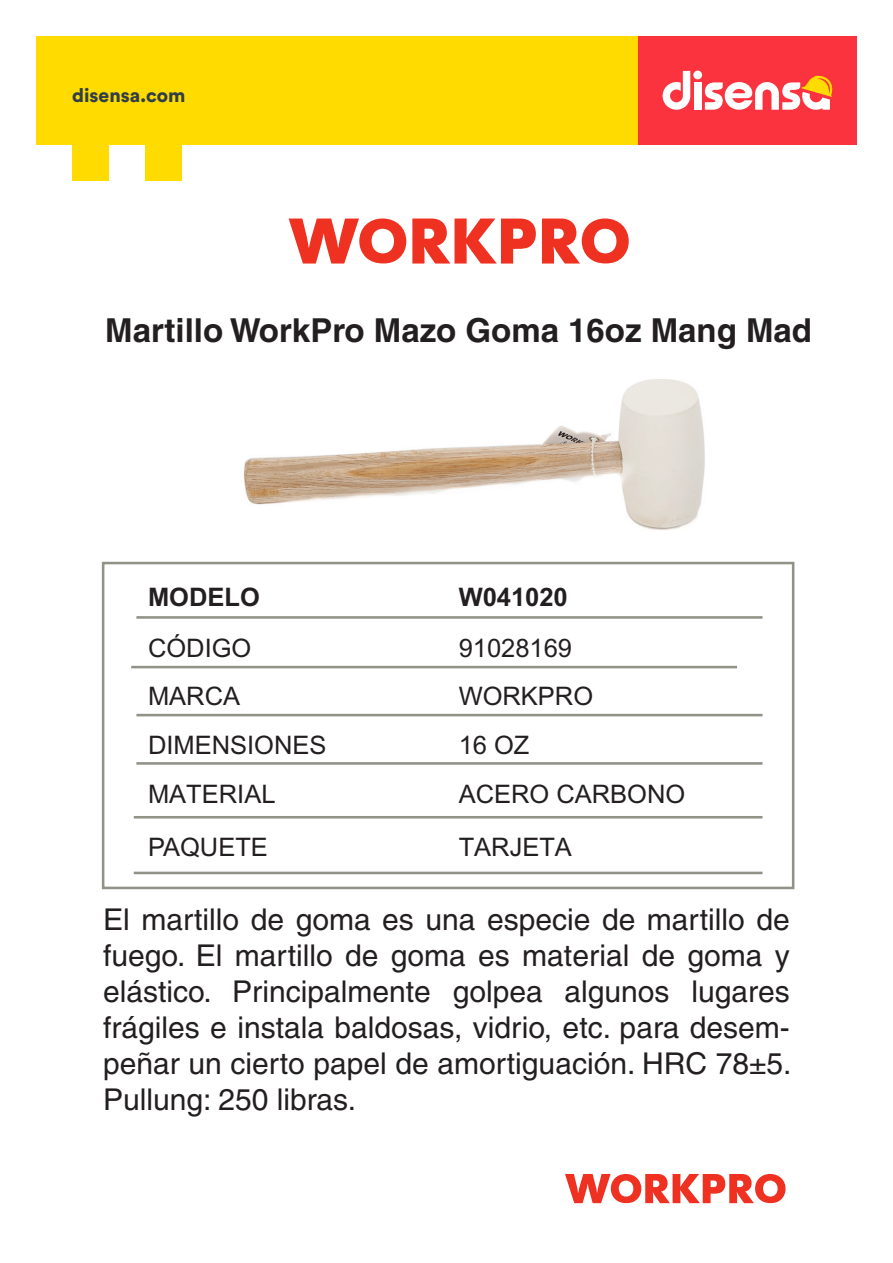
<style>
.page{position:relative;width:893px;height:1263px;background:#fff}
.page>*{position:absolute;margin:0;border:0;box-sizing:border-box;transform-origin:0 0}
.t1{font:700 33px "Helvetica";color:#231f20}
.t2{font:30px/36px "Helvetica";color:#231f20;text-align:justify}
.t3{font:25.5px/49.3px "Arial";color:#231f20}
.t4{font:700 25.5px "Arial";color:#231f20}
.t5{font:19.2px "Circular Std Black";color:#313e48}
</style>
<div class="page">
<img style="left:233px;top:379px;width:495px;height:183px">
<div style="left:638px;top:36px;width:219px;height:108px;background:#fb333e"></div>
<div style="left:36px;top:36px;width:602px;height:108px;background:#ffdb00"></div>
<svg style="left:663px;top:71px;width:27px;height:39px"></svg>
<div style="left:694px;top:82px;width:7px;height:28px;background:#fff"></div>
<div style="left:693px;top:71px;width:9px;height:8px;background:#fff;border-radius:50%"></div>
<svg style="left:705px;top:75px;width:128px;height:35px"></svg>
<div style="left:72px;top:144px;width:37px;height:37px;background:#ffdb00"></div>
<div style="left:145px;top:144px;width:36px;height:37px;background:#ffdb00"></div>
<svg style="left:542px;top:218px;width:87px;height:46px"></svg>
<svg style="left:412px;top:219px;width:124px;height:45px"></svg>
<svg style="left:289px;top:218px;width:117px;height:46px"></svg>
<div style="left:102px;top:562px;width:692px;height:327px;border:3px solid #919388"></div>
<hr style="left:134px;top:872px;width:628px;height:2px;background:#919388">
<hr style="left:134px;top:816px;width:628px;height:2px;background:#919388">
<hr style="left:136px;top:762px;width:626px;height:3px;background:#919388">
<hr style="left:136px;top:714px;width:626px;height:2px;background:#919388">
<hr style="left:136px;top:616px;width:626px;height:3px;background:#919388">
<hr style="left:131px;top:666px;width:606px;height:2px;background:#919388">
<svg style="left:565px;top:1174px;width:220px;height:29px"></svg>
<p class="t5" style="left:72px;top:83px;width:115px">disensa.com</p>
<p class="t1" style="left:105px;top:310px;width:708px">Martillo WorkPro Mazo Goma 16oz Mang Mad</p>
<p class="t4" style="left:148px;top:582px;width:113px">MODELO</p>
<p class="t4" style="left:459px;top:582px;width:111px">W041020</p>
<p class="t3" style="left:148px;top:623px;width:105px">CÓDIGO</p>
<p class="t3" style="left:459px;top:623px;width:115px">91028169</p>
<p class="t3" style="left:148px;top:671px;width:180px">MARCA<br>DIMENSIONES<br>MATERIAL</p>
<p class="t3" style="left:148px;top:822px;width:121px">PAQUETE</p>
<p class="t3" style="left:459px;top:671px;width:136px">WORKPRO</p>
<p class="t3" style="left:459px;top:721px;width:228px">16 OZ<br>ACERO CARBONO</p>
<p class="t3" style="left:459px;top:822px;width:115px">TARJETA</p>
<p class="t2" style="left:103px;top:901px;width:690px">El martillo de goma es una especie de martillo de fuego. El martillo de goma es material de goma y elástico. Principalmente golpea algunos lugares frágiles e instala baldosas, vidrio, etc. para desem&shy;peñar un cierto papel de amortiguación. HRC 78±5.<br>Pullung: 250 libras.</p>
</div>
